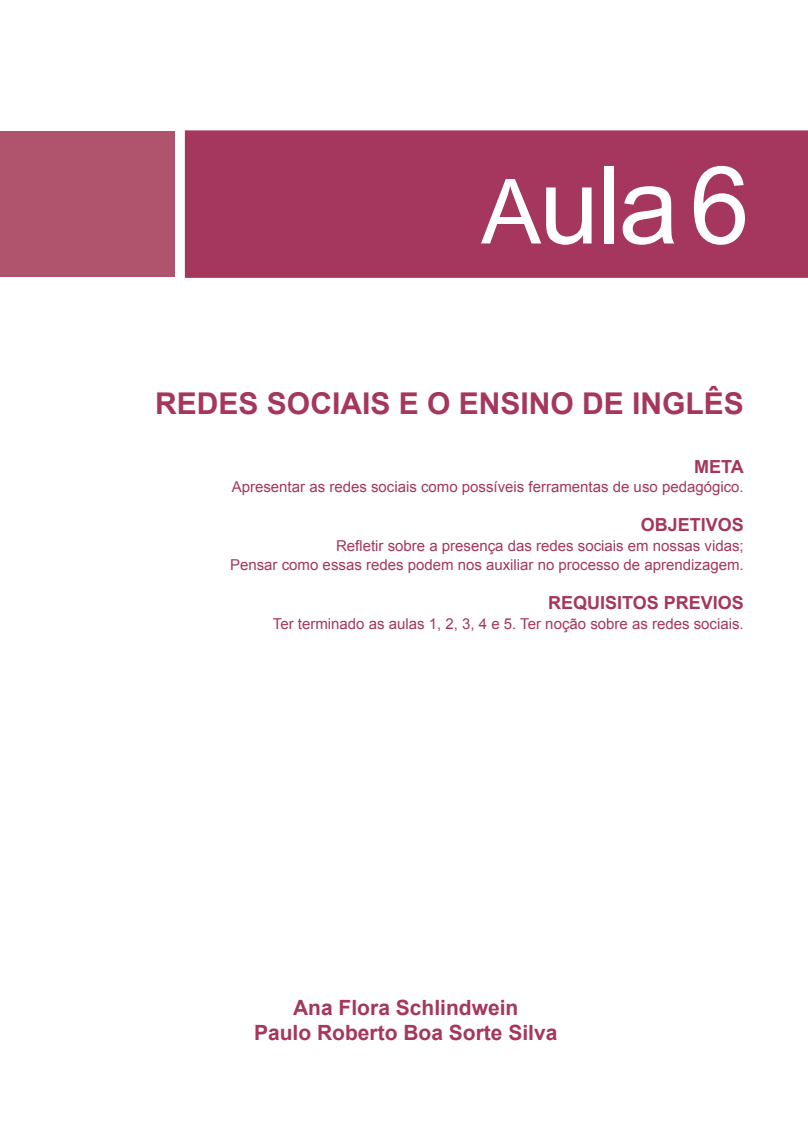
<style>
.page{position:relative;width:808px;height:1127px;background:#fff}
.page>*{position:absolute;margin:0;border:0;box-sizing:border-box;transform-origin:0 0}
.t1{font:108px "Arial";color:#fff}
.A_-_Titulo__de_metas{font:700 30px "Arial";color:#a5365d}
.A_-_Caixa_Enfase{font:700 21px "Arial";color:#a5365d}
.A_-_Meta_Objetivos_R{font:700 18px "Arial";color:#a5365d}
.A_-_Titulo__de_metas-2{font:700 18px "Arial";color:#a5365d}
.A_-_Meta_Objetivos_R-2{font:15px "Arial";color:#a5365d}
.s1{font-size:90px}
</style>
<div class="page">
<div style="left:186px;top:131px;width:622px;height:146px;background:#a5365d"></div>
<div style="left:185px;top:130px;width:623px;height:148px;border:2px solid #a5365d"></div>
<div style="left:1px;top:131px;width:174px;height:146px;background:#af546c"></div>
<p class="t1" style="left:481px;top:135px;width:270px"><span class="s1">A</span>ula6</p>
<p class="A_-_Titulo__de_metas" style="left:155px;top:384px;width:590px">REDES SOCIAIS E O ENSINO DE INGLÊS</p>
<p class="A_-_Titulo__de_metas-2" style="left:694px;top:454px;width:51px">META</p>
<p class="A_-_Meta_Objetivos_R-2" style="left:232px;top:477px;width:513px">Apresentar as redes sociais como possíveis ferramentas de uso pedagógico.</p>
<p class="A_-_Titulo__de_metas-2" style="left:641px;top:513px;width:105px">OBJETIVOS</p>
<p class="A_-_Meta_Objetivos_R-2" style="left:336px;top:536px;width:409px">Refletir sobre a presença das redes sociais em nossas vidas;</p>
<p class="A_-_Meta_Objetivos_R-2" style="left:230px;top:555px;width:515px">Pensar como essas redes podem nos auxiliar no processo de aprendizagem.</p>
<p class="A_-_Meta_Objetivos_R" style="left:548px;top:591px;width:197px">REQUISITOS PREVIOS</p>
<p class="A_-_Meta_Objetivos_R-2" style="left:273px;top:614px;width:472px">Ter terminado as aulas 1, 2, 3, 4 e 5. Ter noção sobre as redes sociais.</p>
<p class="A_-_Caixa_Enfase" style="left:293px;top:993px;width:227px">Ana Flora Schlindwein</p>
<p class="A_-_Caixa_Enfase" style="left:254px;top:1019px;width:305px">Paulo Roberto Boa Sorte Silva</p>
</div>
